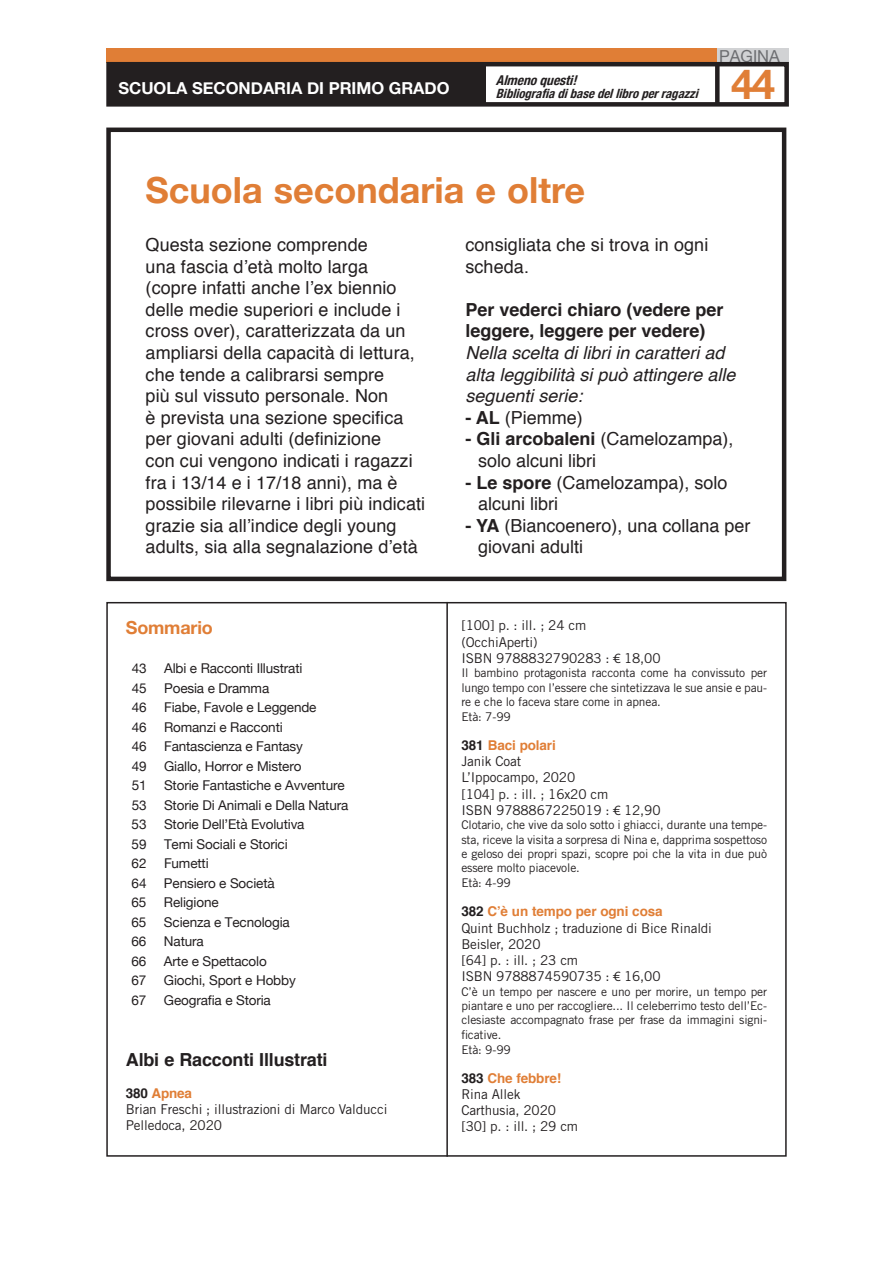
<style>
.page{position:relative;width:893px;height:1263px;background:#fff}
.page>*{position:absolute;margin:0;border:0;box-sizing:border-box;transform-origin:0 0}
.t1{font:700 41.4px "Helvetica Neue";color:#e07e36}
.t2{font:700 36px "Helvetica Neue";color:#e07e36}
.t3{font:18px/21.6px "Helvetica";letter-spacing:.005em;color:#231f20}
.t4{font:italic 18px/21.6px "Helvetica";color:#231f20}
.t5{font:700 18px/21.6px "Helvetica";color:#231f20}
.t6{font:700 18px "Helvetica Neue";letter-spacing:-.01em;color:#e07e36}
.t7{font:700 16.5px "Helvetica Neue";color:#fff}
.t8{font:16.5px "Helvetica Neue";color:#6c6d70}
.t9{font:13.5px "Helvetica Neue";letter-spacing:-.01em;color:#231f20}
.t10{font:13.5px/16.2px "Trade Gothic";letter-spacing:-.01em;color:#231f20}
.t11{font:700 13.5px "Helvetica";letter-spacing:-.01em;color:#e07e36}
.t12{font:italic 700 condensed 13.5px "Helvetica Neue";color:#231f20}
.t13{font:italic 700 condensed 12.75px "Helvetica Neue";color:#231f20}
.t14{font:12px/14.5px "Trade Gothic";letter-spacing:-.01em;color:#231f20}
.s1{font-weight:700}
.s2{color:#231f20}
.s3{font-family:"Meta Pro Norm"}
</style>
<div class="page">
<div style="left:106px;top:48px;width:611px;height:15px;background:#e07e36"></div>
<div style="left:108px;top:62px;width:378px;height:41px;background:#231f20"></div>
<div style="left:715px;top:65px;width:5px;height:40px;background:#231f20"></div>
<div style="left:717px;top:48px;width:72px;height:15px;background:#d1d2d4"></div>
<div style="left:106px;top:62px;width:683px;height:45px;border:4px solid #231f20"></div>
<div style="left:106px;top:602px;width:681px;height:555px;background:#fff;border:2px solid #231f20"></div>
<hr style="left:446px;top:602px;width:2px;height:555px;background:#231f20">
<div style="left:106px;top:128px;width:680px;height:453px;background:#fff;border:4px solid #231f20"></div>
<p class="t8" style="left:719px;top:45px;width:62px">PAGINA</p>
<p class="t7" style="left:118px;top:75px;width:333px">SCUOLA SECONDARIA DI PRIMO GRADO</p>
<h1 class="t1" style="left:731px;top:52px;width:45px">44</h1>
<p class="t12" style="left:496px;top:69px;width:88px">Almenoquesti!</p>
<p class="t13" style="left:496px;top:83px;width:209px">Bibliografiadibasedellibroperragazzi</p>
<h2 class="t2" style="left:146px;top:162px;width:441px">Scuola secondaria e oltre</h2>
<p class="t3" style="left:146px;top:234px;width:281px">Questa sezione comprende<br>una fascia d’età molto larga<br>(copre infatti anche l’ex biennio delle medie superiori e include i cross over), caratterizzata da un ampliarsi della capacità di lettura, che tende a calibrarsi sempre<br>più sul vissuto personale. Non<br>è prevista una sezione specifica per giovani adulti (definizione<br>con cui vengono indicati i ragazzi fra i 13/14 e i 17/18 anni), ma è possibile rilevarne i libri più indicati grazie sia all’indice degli young adults, sia alla segnalazione d’età</p>
<p class="t3" style="left:465px;top:234px;width:244px">consigliata che si trova in ogni scheda.</p>
<p class="t5" style="left:465px;top:299px;width:260px">Per vederci chiaro (vedere per leggere, leggere per vedere)</p>
<p class="t4" style="left:465px;top:342px;width:272px">Nella scelta di libri in caratteri ad alta leggibilità si può attingere alle seguenti serie:</p>
<p class="t3" style="left:465px;top:407px;width:119px"><span class="s1">- AL</span> (Piemme)</p>
<p class="t3" style="left:478px;top:429px;width:257px;text-indent:-13px"><span class="s1">- Gli arcobaleni</span> (Camelozampa), solo alcuni libri</p>
<p class="t3" style="left:478px;top:472px;width:251px;text-indent:-13px"><span class="s1">- Le spore</span> (Camelozampa), solo alcuni libri</p>
<p class="t3" style="left:478px;top:515px;width:274px;text-indent:-13px"><span class="s1">- YA</span> (Biancoenero), una collana per giovani adulti</p>
<p class="t6" style="left:126px;top:614px;width:89px">Sommario</p>
<p class="t9" style="left:132px;top:659px;width:16px">43</p>
<p class="t9" style="left:164px;top:659px;width:140px">Albi e Racconti Illustrati</p>
<p class="t9" style="left:132px;top:678px;width:16px">45</p>
<p class="t9" style="left:164px;top:678px;width:107px">Poesia e Dramma</p>
<p class="t9" style="left:132px;top:698px;width:16px">46</p>
<p class="t9" style="left:164px;top:698px;width:154px">Fiabe, Favole e Leggende</p>
<p class="t9" style="left:132px;top:717px;width:16px">46</p>
<p class="t9" style="left:164px;top:717px;width:120px">Romanzi e Racconti</p>
<p class="t9" style="left:132px;top:737px;width:16px">46</p>
<p class="t9" style="left:164px;top:737px;width:140px">Fantascienza e Fantasy</p>
<p class="t9" style="left:132px;top:756px;width:16px">49</p>
<p class="t9" style="left:164px;top:756px;width:139px">Giallo, Horror e Mistero</p>
<p class="t9" style="left:132px;top:776px;width:16px">51</p>
<p class="t9" style="left:164px;top:776px;width:182px">Storie Fantastiche e Avventure</p>
<p class="t9" style="left:132px;top:795px;width:16px">53</p>
<p class="t9" style="left:164px;top:795px;width:186px">Storie Di Animali e Della Natura</p>
<p class="t9" style="left:132px;top:815px;width:16px">53</p>
<p class="t9" style="left:164px;top:815px;width:142px">Storie Dell’Età Evolutiva</p>
<p class="t9" style="left:132px;top:834px;width:16px">59</p>
<p class="t9" style="left:164px;top:834px;width:125px">Temi Sociali e Storici</p>
<p class="t9" style="left:132px;top:854px;width:16px">62</p>
<p class="t9" style="left:164px;top:854px;width:46px">Fumetti</p>
<p class="t9" style="left:132px;top:873px;width:16px">64</p>
<p class="t9" style="left:164px;top:873px;width:112px">Pensiero e Società</p>
<p class="t9" style="left:132px;top:893px;width:16px">65</p>
<p class="t9" style="left:164px;top:893px;width:56px">Religione</p>
<p class="t9" style="left:132px;top:912px;width:16px">65</p>
<p class="t9" style="left:164px;top:912px;width:127px">Scienza e Tecnologia</p>
<p class="t9" style="left:132px;top:932px;width:16px">66</p>
<p class="t9" style="left:164px;top:932px;width:41px">Natura</p>
<p class="t9" style="left:132px;top:951px;width:16px">66</p>
<p class="t9" style="left:164px;top:951px;width:104px">Arte e Spettacolo</p>
<p class="t9" style="left:132px;top:971px;width:16px">67</p>
<p class="t9" style="left:164px;top:971px;width:133px">Giochi, Sport e Hobby</p>
<p class="t9" style="left:132px;top:990px;width:16px">67</p>
<p class="t9" style="left:164px;top:990px;width:108px">Geografia e Storia</p>
<p class="t5" style="left:126px;top:1049px;width:203px">Albi e Racconti Illustrati</p>
<p class="t11" style="left:126px;top:1082px;width:68px"><span class="s2">380</span> Apnea</p>
<p class="t10" style="left:126px;top:1101px;width:263px">Brian Freschi ; illustrazioni di Marco Valducci<br>Pelledoca, 2020</p>
<p class="t10" style="left:461px;top:617px;width:201px">[100] p. : ill. ; 24 cm (OcchiAperti)<br>ISBN 9788832790283 : <span class="s3">€</span> 18,00</p>
<p class="t14" style="left:461px;top:666px;width:307px">Il bambino protagonista racconta come ha convissuto per lungo tempo con l’essere che sintetizzava le sue ansie e pau&shy;re e che lo faceva stare come in apnea.<br>Età: 7-99</p>
<p class="t11" style="left:461px;top:734px;width:96px"><span class="s2">381</span> Baci polari</p>
<p class="t10" style="left:461px;top:753px;width:201px">Janik Coat<br>L’Ippocampo, 2020<br>[104] p. : ill. ; 16x20 cm<br>ISBN 9788867225019 : <span class="s3">€</span> 12,90</p>
<p class="t14" style="left:461px;top:817px;width:307px">Clotario, che vive da solo sotto i ghiacci, durante una tempe&shy;sta, riceve la visita a sorpresa di Nina e, dapprima sospettoso e geloso dei propri spazi, scopre poi che la vita in due può essere molto piacevole.<br>Età: 4-99</p>
<p class="t11" style="left:461px;top:901px;width:203px"><span class="s2">382</span> C’è un tempo per ogni cosa</p>
<p class="t10" style="left:461px;top:919px;width:252px">Quint Buchholz ; traduzione di Bice Rinaldi<br>Beisler, 2020<br>[64] p. : ill. ; 23 cm<br>ISBN 9788874590735 : <span class="s3">€</span> 16,00</p>
<p class="t14" style="left:461px;top:984px;width:307px">C’è un tempo per nascere e uno per morire, un tempo per piantare e uno per raccogliere... Il celeberrimo testo dell’Ec&shy;clesiaste accompagnato frase per frase da immagini signi&shy;ficative.<br>Età: 9-99</p>
<p class="t11" style="left:461px;top:1067px;width:101px"><span class="s2">383</span> Che febbre!</p>
<p class="t10" style="left:461px;top:1086px;width:118px">Rina Allek<br>Carthusia, 2020 [30] p. : ill. ; 29 cm</p>
</div>
